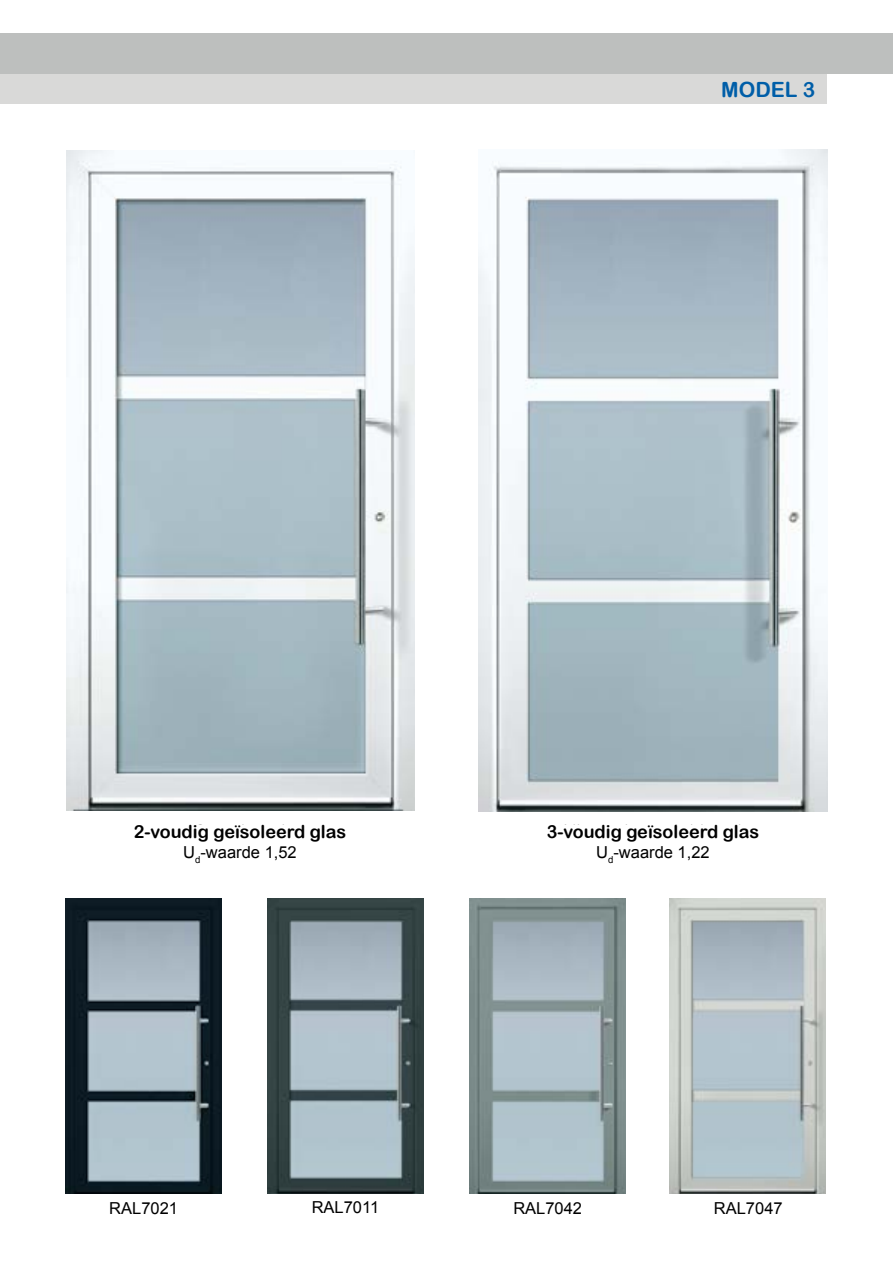
<style>
.page{position:relative;width:893px;height:1263px;background:#fff}
.page>*{position:absolute;margin:0;border:0;box-sizing:border-box;transform-origin:0 0}
.t1{font:21px "Arial Rounded MT Bold";color:#005ea8}
.t2{font:18px "Arial Rounded MT Bold";color:#000}
.t3{font:16.5px "Arial";color:#000}
</style>
<div class="page">
<div style="left:0;top:74px;width:827px;height:30px;background:#d9d9d8"></div>
<div style="left:0;top:33px;width:893px;height:41px;background:#bdbfbe"></div>
<img style="left:65px;top:898px;width:156px;height:295px">
<img style="left:267px;top:898px;width:156px;height:295px">
<img style="left:669px;top:898px;width:157px;height:295px">
<img style="left:469px;top:898px;width:156px;height:295px">
<img style="left:479px;top:150px;width:348px;height:662px">
<img style="left:66px;top:150px;width:348px;height:661px">
<p class="t1" style="left:721px;top:78px;width:96px">Model 3</p>
<p class="t2" style="left:134px;top:821px;width:214px">2-voudig geïsoleerd glas</p>
<p class="t3" style="left:183px;top:841px;width:115px">U<sub>d</sub>-waarde 1,52</p>
<p class="t2" style="left:194px;top:821px;width:93px">Standaard</p>
<p class="t2" style="left:564px;top:821px;width:180px">Vleugeloverd kkend</p>
<p class="t2" style="left:547px;top:821px;width:214px">3-voudig geïsoleerd glas</p>
<p class="t3" style="left:596px;top:841px;width:115px">U<sub>d</sub>-waarde 1,22</p>
<p class="t3" style="left:109px;top:1197px;width:70px">RAL7021</p>
<p class="t3" style="left:312px;top:1197px;width:69px">RAL7011</p>
<p class="t3" style="left:513px;top:1197px;width:70px">RAL7042</p>
<p class="t3" style="left:714px;top:1197px;width:70px">RAL7047</p>
</div>
